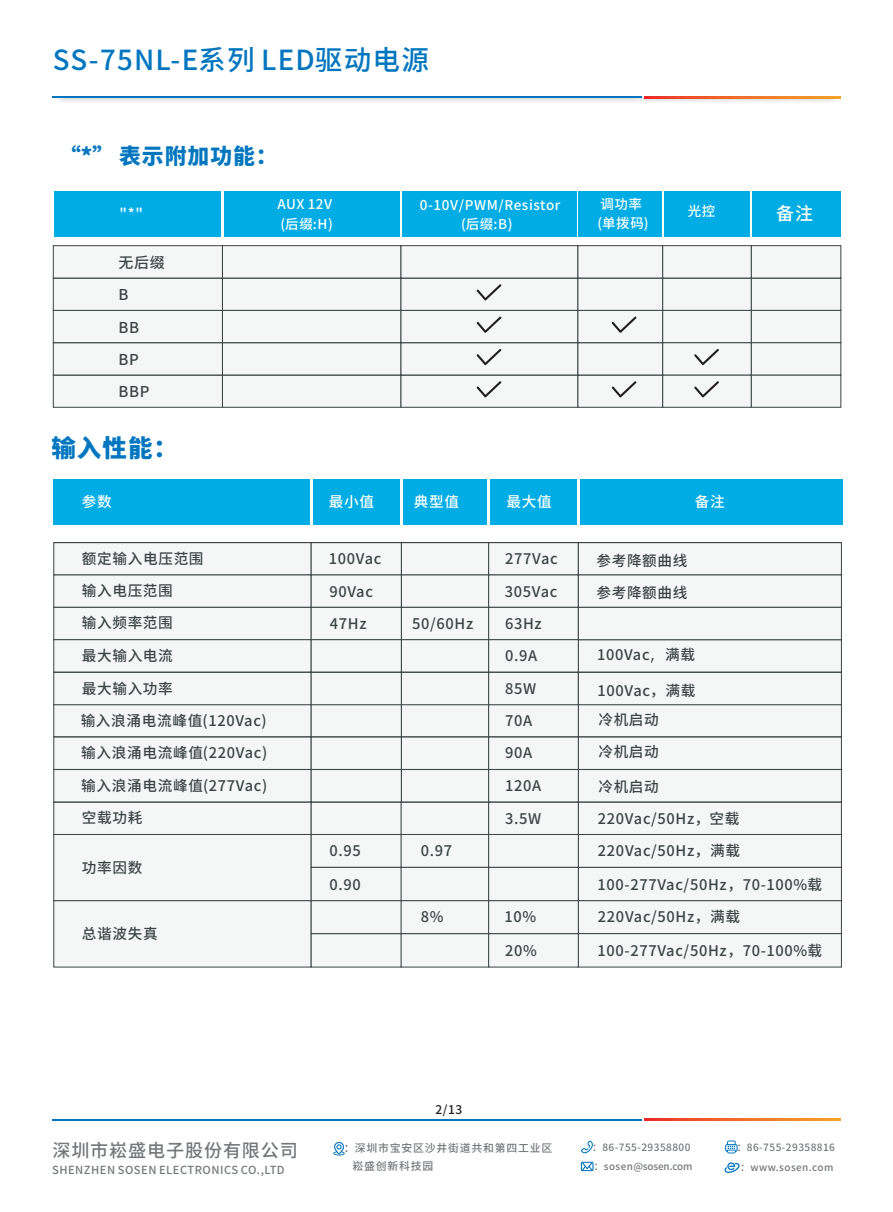
<style>
.page{position:relative;width:893px;height:1212px;background:#fff}
.page>*{position:absolute;margin:0;border:0;box-sizing:border-box;transform-origin:0 0}
.t1{font:500 27.6px "Source Han Sans CN";letter-spacing:.045em;color:#0076bf}
.t2{font:800 24.45px "Source Han Sans CN";color:#0076bf}
.t3{font:800 21.75px "Source Han Sans CN";letter-spacing:.045em;color:#0076bf}
.t4{font:500 18.15px "Source Han Sans CN";letter-spacing:.045em;color:#747879}
.t5{font:500 18px "Source Han Sans CN";color:#fff}
.t6{font:500 15px "Source Han Sans CN";letter-spacing:.045em;color:#3c4444}
.t7{font:500 14.7px/32.2px "Source Han Sans CN";letter-spacing:.045em;color:#3c4444}
.t8{font:500 14.7px "Source Han Sans CN";letter-spacing:.045em;color:#fff}
.t9{font:14.7px "Source Han Sans CN";color:#3c4444}
.t10{font:500 13.5px/19.5px "Source Han Sans CN";letter-spacing:.045em;color:#fff}
.t11{font:500 12px "Source Han Sans CN";color:#231f20}
.t12{font:500 11.1px "Source Han Sans CN";letter-spacing:.045em;color:#747879}
.t13{font:500 10.95px "Source Han Sans CN";letter-spacing:.07em;color:#747879}
.t14{font:500 10.05px "Source Han Sans CN";letter-spacing:.045em;color:#747879}
.t15{font:500 9.9px "Source Han Sans CN";letter-spacing:-.01em;color:#747879}
.t16{font:500 9.9px "Source Han Sans CN";letter-spacing:.045em;color:#747879}
.s1{font-family:"Meiryo";font-weight:400}
.s2{font-weight:400}
</style>
<div class="page">
<div style="left:53px;top:479px;width:789px;height:46px;background:#00ace4"></div>
<img style="left:58px;top:98px;width:782px;height:4px">
<hr style="left:53px;top:97px;width:589px;height:1px;background:#0076bf">
<svg style="left:644px;top:97px;width:196px;height:1px"></svg>
<svg style="left:333px;top:1142px;width:12px;height:13px"></svg>
<svg style="left:581px;top:1140px;width:12px;height:13px"></svg>
<svg style="left:725px;top:1140px;width:13px;height:13px"></svg>
<svg style="left:724px;top:1162px;width:16px;height:11px"></svg>
<svg style="left:581px;top:1162px;width:12px;height:9px"></svg>
<hr style="left:53px;top:1119px;width:589px;height:1px;background:#0076bf">
<svg style="left:644px;top:1119px;width:196px;height:1px"></svg>
<svg style="left:53px;top:542px;width:789px;height:426px"></svg>
<hr style="left:401px;top:477px;width:2px;height:60px;background:#fff">
<hr style="left:487px;top:478px;width:3px;height:59px;background:#fff">
<hr style="left:578px;top:477px;width:2px;height:60px;background:#fff">
<hr style="left:310px;top:476px;width:3px;height:59px;background:#fff">
<div style="left:54px;top:191px;width:166px;height:45px;background:#00ace4"></div>
<div style="left:224px;top:191px;width:175px;height:45px;background:#00ace4"></div>
<div style="left:402px;top:191px;width:174px;height:45px;background:#00ace4"></div>
<div style="left:752px;top:191px;width:88px;height:45px;background:#00ace4"></div>
<div style="left:578px;top:191px;width:84px;height:45px;background:#00ace4"></div>
<div style="left:665px;top:191px;width:85px;height:45px;background:#00ace4"></div>
<svg style="left:52px;top:245px;width:790px;height:163px"></svg>
<h1 class="t1" style="left:53px;top:46px;width:378px">SS-75NL-E系列 LED驱动电源</h1>
<h3 class="t3" style="left:59px;top:145px;width:220px">“*” 表示附加功能：</h3>
<p class="t10" style="left:420px;top:195px;width:142px;text-align:center">0-10V/PWM/Resistor (后缀:B)</p>
<p class="t10" style="left:597px;top:194px;width:53px">调功率<br>(单拨码)</p>
<p class="t10" style="left:688px;top:201px;width:29px">光控</p>
<p class="t5" style="left:776px;top:204px;width:38px">备注</p>
<p class="t8" style="left:119px;top:206px;width:25px">"*"</p>
<p class="t10" style="left:277px;top:194px;width:57px">AUX 12V (后缀:H)</p>
<p class="t8" style="left:694px;top:206px;width:31px">备注</p>
<p class="t6" style="left:118px;top:255px;width:48px">无后缀</p>
<p class="t6" style="left:118px;top:287px;width:12px">B</p>
<p class="t6" style="left:118px;top:320px;width:22px">BB</p>
<p class="t6" style="left:118px;top:352px;width:22px">BP</p>
<p class="t6" style="left:118px;top:384px;width:33px">BBP</p>
<h2 class="t2" style="left:51px;top:436px;width:128px">输入性能：</h2>
<p class="t8" style="left:82px;top:494px;width:31px">参数</p>
<p class="t8" style="left:329px;top:494px;width:47px">最小值</p>
<p class="t8" style="left:414px;top:494px;width:47px">典型值</p>
<p class="t8" style="left:506px;top:494px;width:47px">最大值</p>
<p class="t8" style="left:695px;top:494px;width:31px">备注</p>
<p class="t7" style="left:82px;top:542px;width:123px">额定输入电压范围</p>
<p class="t7" style="left:82px;top:574px;width:93px">输入电压范围输入频率范围</p>
<p class="t7" style="left:82px;top:639px;width:93px">最大输入电流</p>
<p class="t7" style="left:329px;top:543px;width:54px">100Vac</p>
<p class="t7" style="left:329px;top:575px;width:45px">90Vac</p>
<p class="t7" style="left:330px;top:607px;width:38px">47Hz</p>
<p class="t7" style="left:412px;top:607px;width:63px">50/60Hz</p>
<p class="t7" style="left:505px;top:543px;width:54px">277Vac</p>
<p class="t7" style="left:505px;top:575px;width:54px">305Vac</p>
<p class="t7" style="left:505px;top:607px;width:38px">63Hz</p>
<p class="t7" style="left:505px;top:640px;width:34px">0.9A</p>
<p class="t7" style="left:596px;top:544px;width:93px">参考降额曲线</p>
<p class="t7" style="left:596px;top:576px;width:93px">参考降额曲线</p>
<p class="t7" style="left:597px;top:638px;width:100px">100Vac<span class="s1">，</span>满载</p>
<p class="t7" style="left:82px;top:672px;width:93px">最大输入功率</p>
<p class="t7" style="left:505px;top:672px;width:33px">85W</p>
<p class="t7" style="left:597px;top:674px;width:99px">100Vac<span class="s2">，满载</span></p>
<p class="t7" style="left:81px;top:704px;width:188px">输入浪涌电流峰值(120Vac)输入浪涌电流峰值(220Vac)</p>
<p class="t7" style="left:81px;top:770px;width:188px">输入浪涌电流峰值(277Vac)</p>
<p class="t7" style="left:82px;top:802px;width:62px">空载功耗</p>
<p class="t7" style="left:82px;top:851px;width:62px">功率因数</p>
<p class="t7" style="left:82px;top:917px;width:77px">总谐波失真</p>
<p class="t7" style="left:329px;top:834px;width:33px">0.95</p>
<p class="t7" style="left:329px;top:868px;width:33px">0.90</p>
<p class="t7" style="left:421px;top:834px;width:33px">0.97</p>
<p class="t7" style="left:421px;top:901px;width:24px">8%</p>
<p class="t7" style="left:505px;top:705px;width:29px;line-height:31.8px">70A<br>90A</p>
<p class="t7" style="left:505px;top:769px;width:38px">120A</p>
<p class="t7" style="left:505px;top:802px;width:38px">3.5W</p>
<p class="t7" style="left:505px;top:901px;width:33px">10%</p>
<p class="t7" style="left:505px;top:935px;width:33px">20%</p>
<p class="t9" style="left:598px;top:712px;width:62px">冷机启动</p>
<p class="t7" style="left:598px;top:736px;width:62px">冷机启动</p>
<p class="t7" style="left:598px;top:770px;width:144px">冷机启动<br>220Vac/50Hz，空载<br>220Vac/50Hz，满载</p>
<p class="t7" style="left:597px;top:868px;width:226px">100-277Vac/50Hz，70-100%载<br>220Vac/50Hz，满载</p>
<p class="t7" style="left:597px;top:934px;width:226px">100-277Vac/50Hz，70-100%载</p>
<p class="t4" style="left:52px;top:1141px;width:247px">深圳市崧盛电子股份有限公司</p>
<p class="t12" style="left:52px;top:1164px;width:234px">SHENZHEN SOSEN ELECTRONICS CO.,LTD</p>
<p class="t11" style="left:435px;top:1103px;width:28px">2/13</p>
<p class="t13" style="left:344px;top:1143px;width:210px">：深圳市宝安区沙井街道共和第四工业区</p>
<p class="t14" style="left:592px;top:1142px;width:100px">：86-755-29358800</p>
<p class="t13" style="left:353px;top:1161px;width:82px">崧盛创新科技园</p>
<p class="t14" style="left:737px;top:1142px;width:100px">：86-755-29358816</p>
<p class="t15" style="left:594px;top:1161px;width:100px">：sosen@sosen.com</p>
<p class="t16" style="left:740px;top:1162px;width:95px"><span class="s2">：</span>www.sosen.com</p>
</div>
